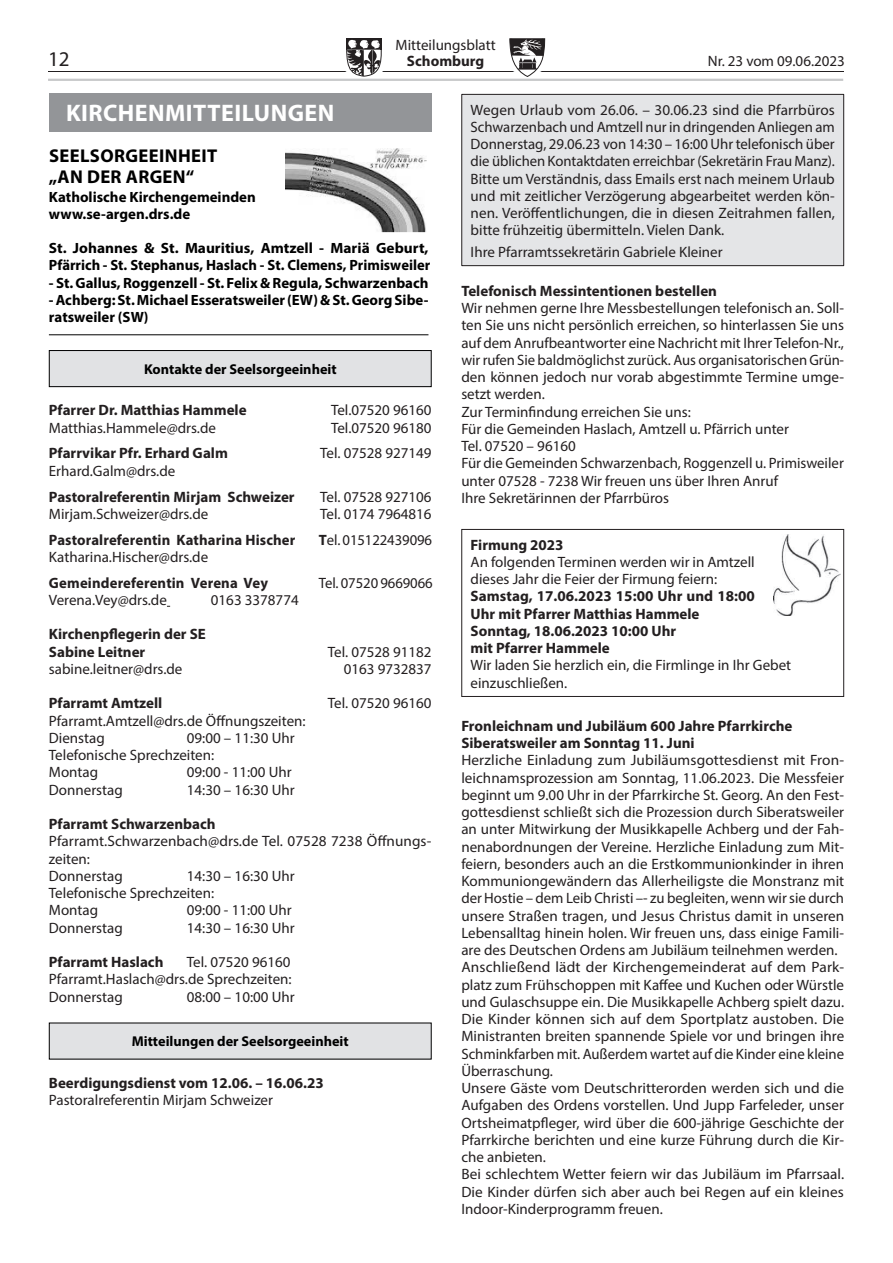
<style>
.page{position:relative;width:893px;height:1263px;background:#fff}
.page>*{position:absolute;margin:0;border:0;box-sizing:border-box;transform-origin:0 0}
.t1{font:700 24px "Myriad Pro";letter-spacing:.02em;color:#fff}
.t2{font:21px "Myriad Pro";color:#231f20}
.t3{font:700 18.6px/20.9px "Myriad Pro";letter-spacing:.02em;color:#000}
.t4{font:15px/17.2px "Myriad Pro";color:#231f20}
.t5{font:700 15px/17.2px "Myriad Pro";color:#231f20}
.t6{font:700 14.85px/17.1px "Myriad Pro";color:#000}
.t7{font:700 14.25px "Myriad Pro";color:#000}
.s1{font-weight:700}
</style>
<div class="page">
<hr style="left:48px;top:71px;width:795px;height:1px;background:#231f20">
<svg style="left:346px;top:38px;width:36px;height:39px"></svg>
<svg style="left:509px;top:38px;width:36px;height:39px"></svg>
<hr style="left:48px;top:79px;width:795px;height:2px;background:#c7c8ca">
<div style="left:49px;top:93px;width:383px;height:38px;background:#939598"></div>
<hr style="left:49px;top:334px;width:379px;height:1px;background:#000">
<img style="left:286px;top:148px;width:140px;height:84px">
<div style="left:49px;top:351px;width:382px;height:36px;background:#e1e2e4"></div>
<div style="left:49px;top:350px;width:383px;height:37px;border:1px solid #000"></div>
<div style="left:49px;top:1023px;width:382px;height:36px;background:#e1e2e4"></div>
<div style="left:462px;top:94px;width:382px;height:172px;background:#e4e5e7"></div>
<div style="left:461px;top:94px;width:383px;height:172px;border:1px solid #231f20"></div>
<div style="left:461px;top:529px;width:383px;height:168px;border:1px solid #231f20"></div>
<img style="left:774px;top:535px;width:66px;height:81px">
<p class="t4" style="left:395px;top:36px;width:102px">Mitteilungsblatt</p>
<h2 class="t2" style="left:48px;top:46px;width:23px">12</h2>
<p class="t5" style="left:407px;top:52px;width:79px">Schomburg</p>
<p class="t4" style="left:708px;top:52px;width:139px">Nr. 23 vom 09.06.2023</p>
<h1 class="t1" style="left:66px;top:97px;width:270px">KIRCHENMITTEILUNGEN</h1>
<p class="t3" style="left:49px;top:145px;width:170px">SEELSORGEEINHEIT „AN DER ARGEN“</p>
<p class="t6" style="left:49px;top:188px;width:208px">Katholische Kirchengemeinden www.se-argen.drs.de</p>
<p class="t6" style="left:49px;top:239px;width:383px">St. Johannes &amp; St. Mauritius, Amtzell - Mariä Geburt,<br>Pfärrich - St. Stephanus, Haslach - St. Clemens, Primisweiler</p>
<p class="t6" style="left:49px;top:273px;width:381px">- St. Gallus, Roggenzell - St. Felix &amp; Regula, Schwarzenbach</p>
<p class="t6" style="left:49px;top:291px;width:381px">- Achberg: St. Michael Esseratsweiler (EW)&amp; St. Georg Sibe&shy;ratsweiler (SW)</p>
<p class="t4" style="left:471px;top:101px;width:366px;text-align:justify">Wegen Urlaub vom 26.06. – 30.06.23 sind die Pfarrbüros Schwarzenbach und Amtzell nur in dringenden Anliegen am Donnerstag, 29.06.23 von 14:30 – 16:00 Uhr telefonisch über die üblichen Kontaktdaten erreichbar (Sekretärin Frau Manz).<br>Bitte um Verständnis, dass Emails erst nach meinem Urlaub und mit zeitlicher Verzögerung abgearbeitet werden kön&shy;nen. Veröffentlichungen, die in diesen Zeitrahmen fallen, bitte frühzeitig übermitteln. Vielen Dank.</p>
<p class="t4" style="left:471px;top:243px;width:254px">Ihre Pfarramtssekretärin Gabriele Kleiner</p>
<p class="t5" style="left:461px;top:282px;width:257px">Telefonisch Messintentionen bestellen</p>
<p class="t4" style="left:461px;top:299px;width:384px">Wir nehmen gerne Ihre Messbestellungen telefonisch an. Soll&shy;ten Sie uns nicht persönlich erreichen, so hinterlassen Sie uns auf dem Anrufbeantworter eine Nachricht mit Ihrer Telefon-Nr., wir rufen Sie baldmöglichst zurück. Aus organisatorischen Grün&shy;den können jedoch nur vorab abgestimmte Termine umge&shy;setzt werden.<br>Zur Terminfindung erreichen Sie uns:<br>Für die Gemeinden Haslach, Amtzell u. Pfärrich unter<br>Tel. 07520 – 96160<br>Für die Gemeinden Schwarzenbach, Roggenzell u. Primisweiler unter 07528 - 7238 Wir freuen uns über Ihren Anruf<br>Ihre Sekretärinnen der Pfarrbüros</p>
<p class="t5" style="left:471px;top:535px;width:94px">Firmung 2023</p>
<p class="t4" style="left:471px;top:553px;width:286px">An folgenden Terminen werden wir in Amtzell dieses Jahr die Feier der Firmung feiern:</p>
<p class="t5" style="left:471px;top:587px;width:286px">Samstag, 17.06.2023 15:00 Uhr und 18:00<br>Uhr mit Pfarrer Matthias Hammele<br>Sonntag, 18.06.2023 10:00 Uhr<br>mit Pfarrer Hammele</p>
<p class="t4" style="left:471px;top:656px;width:322px">Wir laden Sie herzlich ein, die Firmlinge in Ihr Gebet einzuschließen.</p>
<p class="t5" style="left:461px;top:717px;width:333px">Fronleichnam und Jubiläum 600 Jahre Pfarrkirche<br>Siberatsweiler am Sonntag 11. Juni</p>
<p class="t4" style="left:461px;top:751px;width:384px">Herzliche Einladung zum Jubiläumsgottesdienst mit Fron&shy;leichnamsprozession am Sonntag, 11.06.2023. Die Messfeier beginnt um 9.00 Uhr in der Pfarrkirche St. Georg. An den Fest&shy;gottesdienst schließt sich die Prozession durch Siberatsweiler an unter Mitwirkung der Musikkapelle Achberg und der Fah&shy;nenabordnungen der Vereine. Herzliche Einladung zum Mit&shy;feiern, besonders auch an die Erstkommunionkinder in ihren Kommuniongewändern das Allerheiligste die Monstranz mit der Hostie – dem Leib Christi –- zu begleiten, wenn wir sie durch unsere Straßen tragen, und Jesus Christus damit in unseren Lebensalltag hinein holen. Wir freuen uns, dass einige Famili&shy;are des Deutschen Ordens am Jubiläum teilnehmen werden.<br>Anschließend lädt der Kirchengemeinderat auf dem Park&shy;platz zum Frühschoppen mit Kaffee und Kuchen oder Würstle und Gulaschsuppe ein. Die Musikkapelle Achberg spielt dazu.<br>Die Kinder können sich auf dem Sportplatz austoben. Die Ministranten breiten spannende Spiele vor und bringen ihre Schminkfarben mit. Außerdem wartet auf die Kinder eine kleine Überraschung.<br>Unsere Gäste vom Deutschritterorden werden sich und die Aufgaben des Ordens vorstellen. Und Jupp Farfeleder, unser Ortsheimatpfleger, wird über die 600-jährige Geschichte der Pfarrkirche berichten und eine kurze Führung durch die Kir&shy;che anbieten.<br>Bei schlechtem Wetter feiern wir das Jubiläum im Pfarrsaal.<br>Die Kinder dürfen sich aber auch bei Regen auf ein kleines Indoor-Kinderprogramm freuen.</p>
<p class="t7" style="left:144px;top:360px;width:194px">Kontakte der Seelsorgeeinheit</p>
<p class="t5" style="left:49px;top:401px;width:199px">Pfarrer Dr. Matthias Hammele</p>
<p class="t4" style="left:331px;top:402px;width:102px">Tel.07520 96160</p>
<p class="t4" style="left:49px;top:419px;width:169px">Matthias.Hammele@drs.de</p>
<p class="t4" style="left:331px;top:419px;width:102px">Tel.07520 96180</p>
<p class="t5" style="left:49px;top:444px;width:181px">Pfarrvikar Pfr. Erhard Galm</p>
<p class="t4" style="left:320px;top:445px;width:113px">Tel. 07528 927149</p>
<p class="t4" style="left:49px;top:462px;width:128px">Erhard.Galm@drs.de</p>
<p class="t5" style="left:49px;top:487px;width:247px">Pastoralreferentin Mirjam Schweizer</p>
<p class="t4" style="left:320px;top:488px;width:113px">Tel. 07528 927106</p>
<p class="t4" style="left:49px;top:505px;width:161px">Mirjam.Schweizer@drs.de</p>
<p class="t4" style="left:320px;top:505px;width:113px">Tel. 0174 7964816</p>
<p class="t5" style="left:49px;top:530px;width:248px">Pastoralreferentin Katharina Hischer</p>
<p class="t4" style="left:319px;top:531px;width:115px"><span class="s1">T</span>el. 015122439096</p>
<p class="t4" style="left:49px;top:548px;width:161px">Katharina.Hischer@drs.de</p>
<p class="t5" style="left:49px;top:573px;width:221px">Gemeindereferentin Verena Vey</p>
<p class="t4" style="left:319px;top:574px;width:115px">Tel. 07520 9669066</p>
<p class="t4" style="left:49px;top:591px;width:120px">Verena.Vey@drs.de</p>
<p class="t4" style="left:211px;top:591px;width:89px">0163 3378774</p>
<p class="t5" style="left:49px;top:625px;width:158px">Kirchenpflegerin der SE<br>Sabine Leitner</p>
<p class="t4" style="left:328px;top:643px;width:105px">Tel. 07528 91182</p>
<p class="t4" style="left:49px;top:660px;width:135px">sabine.leitner@drs.de</p>
<p class="t4" style="left:344px;top:660px;width:89px">0163 9732837</p>
<p class="t5" style="left:49px;top:694px;width:115px">Pfarramt Amtzell</p>
<p class="t4" style="left:328px;top:694px;width:105px">Tel. 07520 96160</p>
<p class="t4" style="left:49px;top:712px;width:258px">Pfarramt.Amtzell@drs.de Öffnungszeiten:<br>Dienstag</p>
<p class="t4" style="left:49px;top:729px;width:247px;text-indent:138px">09:00 – 11:30 Uhr<br>Telefonische Sprechzeiten:<br>Montag</p>
<p class="t4" style="left:187px;top:763px;width:106px">09:00 - 11:00 Uhr</p>
<p class="t4" style="left:49px;top:781px;width:75px">Donnerstag</p>
<p class="t4" style="left:187px;top:781px;width:109px">14:30 – 16:30 Uhr</p>
<p class="t5" style="left:49px;top:815px;width:168px">Pfarramt Schwarzenbach</p>
<p class="t4" style="left:49px;top:832px;width:384px">Pfarramt.Schwarzenbach@drs.de Tel. 07528 7238 Öffnungs&shy;zeiten:<br>Donnerstag</p>
<p class="t4" style="left:49px;top:867px;width:247px;text-indent:138px">14:30 – 16:30 Uhr<br>Telefonische Sprechzeiten:<br>Montag</p>
<p class="t4" style="left:187px;top:901px;width:106px">09:00 - 11:00 Uhr</p>
<p class="t4" style="left:49px;top:919px;width:75px">Donnerstag</p>
<p class="t4" style="left:187px;top:919px;width:109px">14:30 – 16:30 Uhr</p>
<p class="t5" style="left:49px;top:953px;width:116px">Pfarramt Haslach</p>
<p class="t4" style="left:49px;top:953px;width:244px;text-align:justify;text-indent:138px">Tel. 07520 96160<br>Pfarramt.Haslach@drs.de Sprechzeiten:<br>Donnerstag</p>
<p class="t4" style="left:187px;top:988px;width:109px">08:00 – 10:00 Uhr</p>
<p class="t7" style="left:132px;top:1032px;width:218px">Mitteilungen der Seelsorgeeinheit</p>
<p class="t5" style="left:49px;top:1074px;width:276px">Beerdigungsdienst vom 12.06. – 16.06.23</p>
<p class="t4" style="left:49px;top:1091px;width:226px">Pastoralreferentin Mirjam Schweizer</p>
</div>
